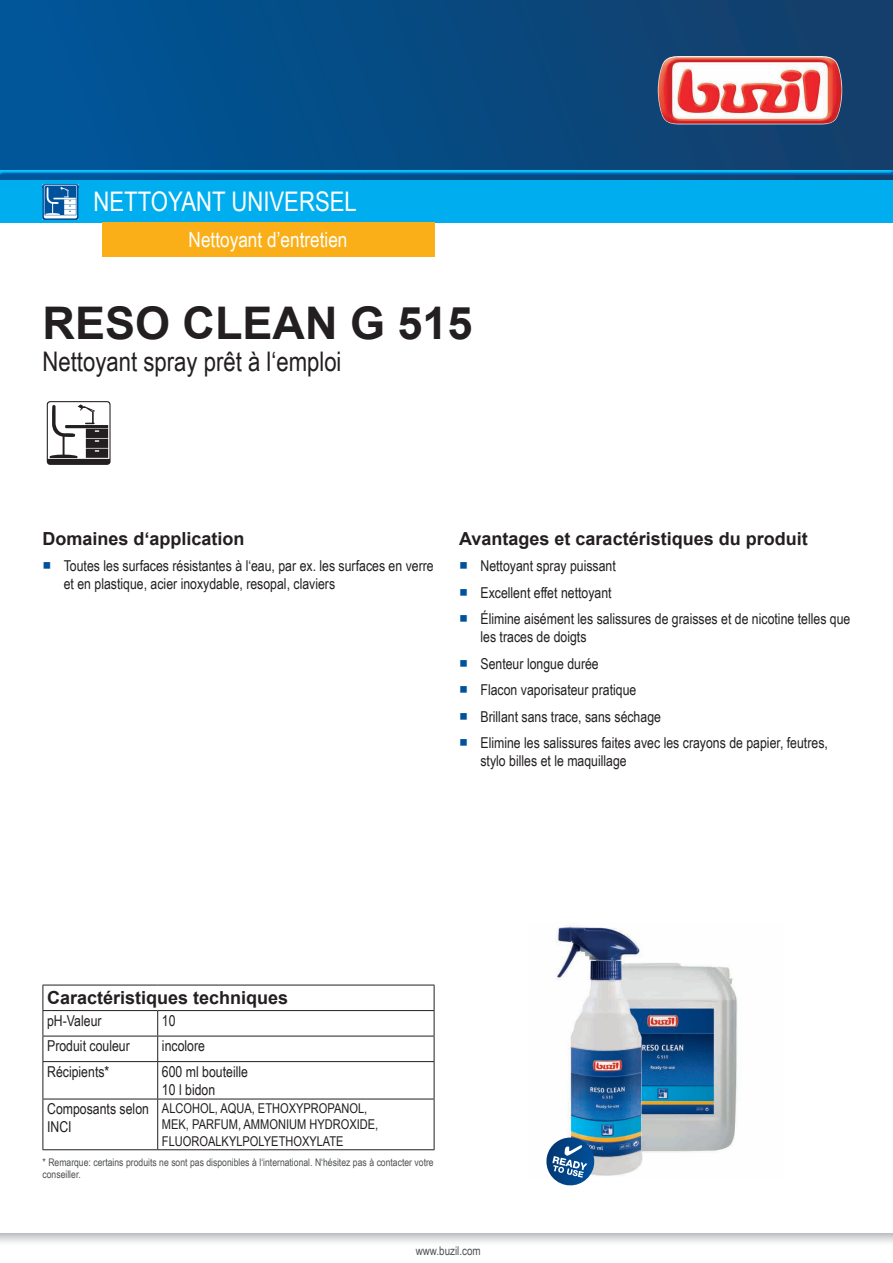
<style>
.page{position:relative;width:893px;height:1263px;background:#fff}
.page>*{position:absolute;margin:0;border:0;box-sizing:border-box;transform-origin:0 0}
.t1{font:700 45px "Arial";color:#231f20}
.t2{font:27px "Arial Narrow";color:#231f20}
.t3{font:27px "Arial Narrow";color:#fff}
.t4{font:21px "Arial Narrow";color:#fff}
.t5{font:700 18px "Arial";color:#231f20}
.t6{font:15px/18px "Arial Narrow";color:#231f20}
.t7{font:13.5px/16.2px "Arial Narrow";color:#231f20}
.t8{font:12px "Arial Narrow";color:#4e5151}
.t9{font:10.5px/11.7px "Arial Narrow";color:#4e5151}
.s1{font-family:"Arial Unicode MS";color:#01519b}
</style>
<div class="page">
<div style="left:0;top:0;width:893px;height:180px;background:linear-gradient(to right,#00569a,#143e69)"></div>
<img style="left:658px;top:56px;width:184px;height:68px">
<svg style="left:0;top:1233px;width:893px;height:10px"></svg>
<div style="left:0;top:169px;width:893px;height:6px;background:#015599;opacity:.75"></div>
<div style="left:0;top:180px;width:893px;height:43px;background:#00aeef"></div>
<img style="left:43px;top:184px;width:35px;height:36px">
<svg style="left:44px;top:185px;width:35px;height:33px"></svg>
<div style="left:102px;top:223px;width:333px;height:34px;background:#faaf18"></div>
<svg style="left:47px;top:401px;width:64px;height:64px"></svg>
<hr style="left:43px;top:1036px;width:115px;height:1px;background:#231f20">
<hr style="left:158px;top:1036px;width:276px;height:1px;background:#231f20">
<svg style="left:157px;top:1011px;width:1px;height:50px"></svg>
<hr style="left:43px;top:1061px;width:115px;height:1px;background:#231f20">
<hr style="left:43px;top:1062px;width:1px;height:37px;background:#231f20">
<hr style="left:158px;top:1061px;width:276px;height:1px;background:#231f20">
<hr style="left:157px;top:1062px;width:1px;height:37px;background:#231f20">
<hr style="left:434px;top:1062px;width:1px;height:37px;background:#231f20">
<hr style="left:43px;top:1099px;width:115px;height:1px;background:#231f20">
<hr style="left:43px;top:1099px;width:1px;height:50px;background:#231f20">
<hr style="left:43px;top:1149px;width:115px;height:1px;background:#231f20">
<hr style="left:158px;top:1099px;width:276px;height:1px;background:#231f20">
<hr style="left:157px;top:1099px;width:1px;height:50px;background:#231f20">
<hr style="left:434px;top:1099px;width:1px;height:50px;background:#231f20">
<hr style="left:158px;top:1149px;width:276px;height:1px;background:#231f20">
<hr style="left:43px;top:985px;width:115px;height:1px;background:#231f20">
<svg style="left:43px;top:985px;width:1px;height:76px"></svg>
<hr style="left:158px;top:985px;width:276px;height:1px;background:#231f20">
<svg style="left:434px;top:985px;width:1px;height:76px"></svg>
<hr style="left:43px;top:1010px;width:115px;height:1px;background:#231f20">
<hr style="left:158px;top:1010px;width:276px;height:1px;background:#231f20">
<img style="left:556px;top:925px;width:182px;height:251px">
<svg style="left:546px;top:1137px;width:51px;height:49px"></svg>
<h2 class="t3" style="left:94px;top:182px;width:265px">Nettoyant universel</h2>
<h3 class="t4" style="left:189px;top:224px;width:160px">Nettoyant d’entretien</h3>
<h1 class="t1" style="left:43px;top:293px;width:432px">RESO CLEAN G 515</h1>
<h2 class="t2" style="left:43px;top:342px;width:301px">Nettoyant spray prêt à l‘emploi</h2>
<p class="t5" style="left:43px;top:526px;width:204px">Domaines d‘application</p>
<p class="t6" style="left:64px;top:556px;width:371px;text-indent:-21px"><span class="s1">■</span> Toutes les surfaces résistantes à l‘eau, par ex. les surfaces en verre et en plastique, acier inoxydable, resopal, claviers</p>
<p class="t5" style="left:459px;top:526px;width:350px">Avantages et caractéristiques du produit</p>
<p class="t6" style="left:459px;top:556px;width:158px"><span class="s1">■</span> Nettoyant spray puissant</p>
<p class="t6" style="left:459px;top:583px;width:154px"><span class="s1">■</span> Excellent effet nettoyant</p>
<p class="t6" style="left:480px;top:609px;width:371px;text-indent:-21px"><span class="s1">■</span> Élimine aisément les salissures de graisses et de nicotine telles que les traces de doigts</p>
<p class="t6" style="left:459px;top:654px;width:141px"><span class="s1">■</span> Senteur longue durée</p>
<p class="t6" style="left:459px;top:680px;width:179px"><span class="s1">■</span> Flacon vaporisateur pratique</p>
<p class="t6" style="left:459px;top:707px;width:203px"><span class="s1">■</span> Brillant sans trace, sans séchage</p>
<p class="t6" style="left:480px;top:733px;width:349px;text-indent:-21px"><span class="s1">■</span> Elimine les salissures faites avec les crayons de papier, feutres, stylo billes et le maquillage</p>
<p class="t5" style="left:47px;top:986px;width:243px">Caractéristiques techniques</p>
<p class="t6" style="left:47px;top:1011px;width:56px">pH-Valeur</p>
<p class="t6" style="left:162px;top:1011px;width:15px">10</p>
<p class="t6" style="left:47px;top:1036px;width:84px">Produit couleur</p>
<p class="t6" style="left:162px;top:1036px;width:45px">incolore</p>
<p class="t6" style="left:47px;top:1062px;width:64px">Récipients*</p>
<p class="t6" style="left:162px;top:1062px;width:88px">600 ml bouteille<br>10 l bidon</p>
<p class="t6" style="left:47px;top:1099px;width:103px">Composants selon<br>INCI</p>
<p class="t7" style="left:162px;top:1100px;width:218px">ALCOHOL, AQUA, ETHOXYPROPANOL,<br>MEK, PARFUM, AMMONIUM HYDROXIDE,<br>FLUOROAL</p>
<p class="t7" style="left:222px;top:1132px;width:37px">KYLPOLYET</p>
<p class="t7" style="left:285px;top:1132px;width:32px">HOXYLATE</p>
<p class="t9" style="left:43px;top:1156px;width:393px">* Remarque: certains produits ne sont pas disponibles à l‘international. N‘hésitez pas à contacter votre conseiller.</p>
<p class="t8" style="left:416px;top:1242px;width:67px">www.buzil.com</p>
</div>
